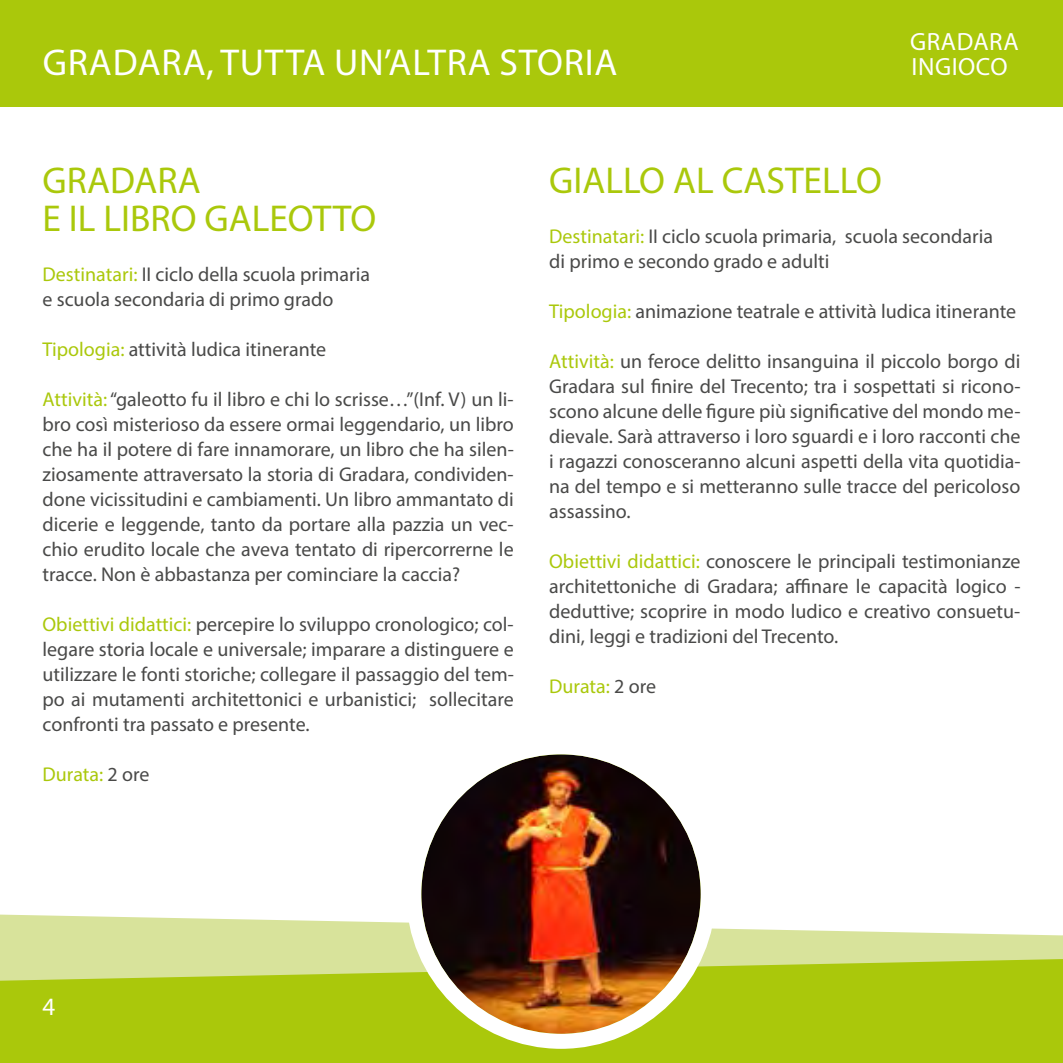
<style>
.page{position:relative;width:1063px;height:1063px;background:#fff}
.page>*{position:absolute;margin:0;border:0;box-sizing:border-box;transform-origin:0 0}
.t1{font:37.5px/37.5px "Myriad Pro";color:#aac80b}
.t2{font:37.5px "Myriad Pro";letter-spacing:.02em;color:#fff}
.t3{font:25px "Myriad Pro";letter-spacing:.02em;color:#fff}
.t4{font:20px/25px "Myriad Pro";color:#494948;text-align:justify}
.t5{font:20px "Myriad Pro";color:#aac80b}
.s1{color:#aac80b}
.s2{color:#494948}
</style>
<div class="page">
<div style="left:0;top:0;width:1063px;height:106px;background:#aac80b"></div>
<svg style="left:0;top:914px;width:1062px;height:45px;fill:#d8e39b"></svg>
<svg style="left:1062px;top:935px;width:1px;height:24px"></svg>
<svg style="left:0;top:959px;width:1063px;height:104px;background:#afcb1c"></svg>
<div style="left:414px;top:747px;width:294px;height:294px;background:#fff;border-radius:50%"></div>
<img style="left:421px;top:754px;width:280px;height:280px;border-radius:140px">
<div style="left:406px;top:739px;width:310px;height:310px;border:15px solid #fff;border-radius:50%"></div>
<p class="t3" style="left:910px;top:26px;width:110px">GRADARA</p>
<h1 class="t2" style="left:43px;top:39px;width:576px">GRADARA, TUTTA UN’ALTRA STORIA</h1>
<p class="t3" style="left:912px;top:51px;width:97px">INGIOCO</p>
<h1 class="t1" style="left:43px;top:162px;width:335px">GRADARA<br>E IL LIBRO GALEOTTO</h1>
<p class="t4" style="left:43px;top:261px;width:329px"><span class="s1">Destinatari:</span> II ciclo della scuola primaria e scuola secondaria di primo grado</p>
<p class="t4" style="left:43px;top:336px;width:285px"><span class="s1">Tipologia:</span> attività ludica itinerante</p>
<p class="t4" style="left:43px;top:386px;width:473px"><span class="s1">Attività:</span> “galeotto fu il libro e chi lo scrisse…”(Inf. V) un li&shy;bro così misterioso da essere ormai leggendario, un libro che ha il potere di fare innamorare, un libro che ha silen&shy;ziosamente attraversato la storia di Gradara, condividen&shy;done vicissitudini e cambiamenti. Un libro ammantato di dicerie e leggende, tanto da portare alla pazzia un vec&shy;chio erudito locale che aveva tentato di ripercorrerne le tracce. Non è abbastanza per cominciare la caccia?</p>
<p class="t4" style="left:43px;top:611px;width:473px"><span class="s1">Obiettivi didattici:</span> percepire lo sviluppo cronologico; col&shy;legare storia locale e universale; imparare a distinguere e utilizzare le fonti storiche; collegare il passaggio del tem&shy;po ai mutamenti architettonici e urbanistici; sollecitare confronti tra passato e presente.</p>
<p class="t5" style="left:43px;top:762px;width:108px">Durata: <span class="s2">2 ore</span></p>
<h1 class="t1" style="left:549px;top:162px;width:334px">GIALLO AL CASTELLO</h1>
<p class="t4" style="left:549px;top:224px;width:445px"><span class="s1">Destinatari:</span> II ciclo scuola primaria, scuola secondaria di primo e secondo grado e adulti</p>
<p class="t4" style="left:549px;top:299px;width:469px"><span class="s1">Tipologia:</span> animazione teatrale e attività ludica itinerante</p>
<p class="t4" style="left:549px;top:349px;width:473px"><span class="s1">Attività:</span> un feroce delitto insanguina il piccolo borgo di Gradara sul finire del Trecento; tra i sospettati si ricono&shy;scono alcune delle figure più significative del mondo me&shy;dievale. Sarà attraverso i loro sguardi e i loro racconti che i ragazzi conosceranno alcuni aspetti della vita quotidia&shy;na del tempo e si metteranno sulle tracce del pericoloso assassino.</p>
<p class="t4" style="left:549px;top:549px;width:473px"><span class="s1">Obiettivi didattici:</span> conoscere le principali testimonianze architettoniche di Gradara; affinare le capacità logico - deduttive; scoprire in modo ludico e creativo consuetu&shy;dini, leggi e tradizioni del Trecento.</p>
<p class="t5" style="left:549px;top:674px;width:108px">Durata: <span class="s2">2 ore</span></p>
<p class="t3" style="left:43px;top:992px;width:14px">4</p>
</div>
